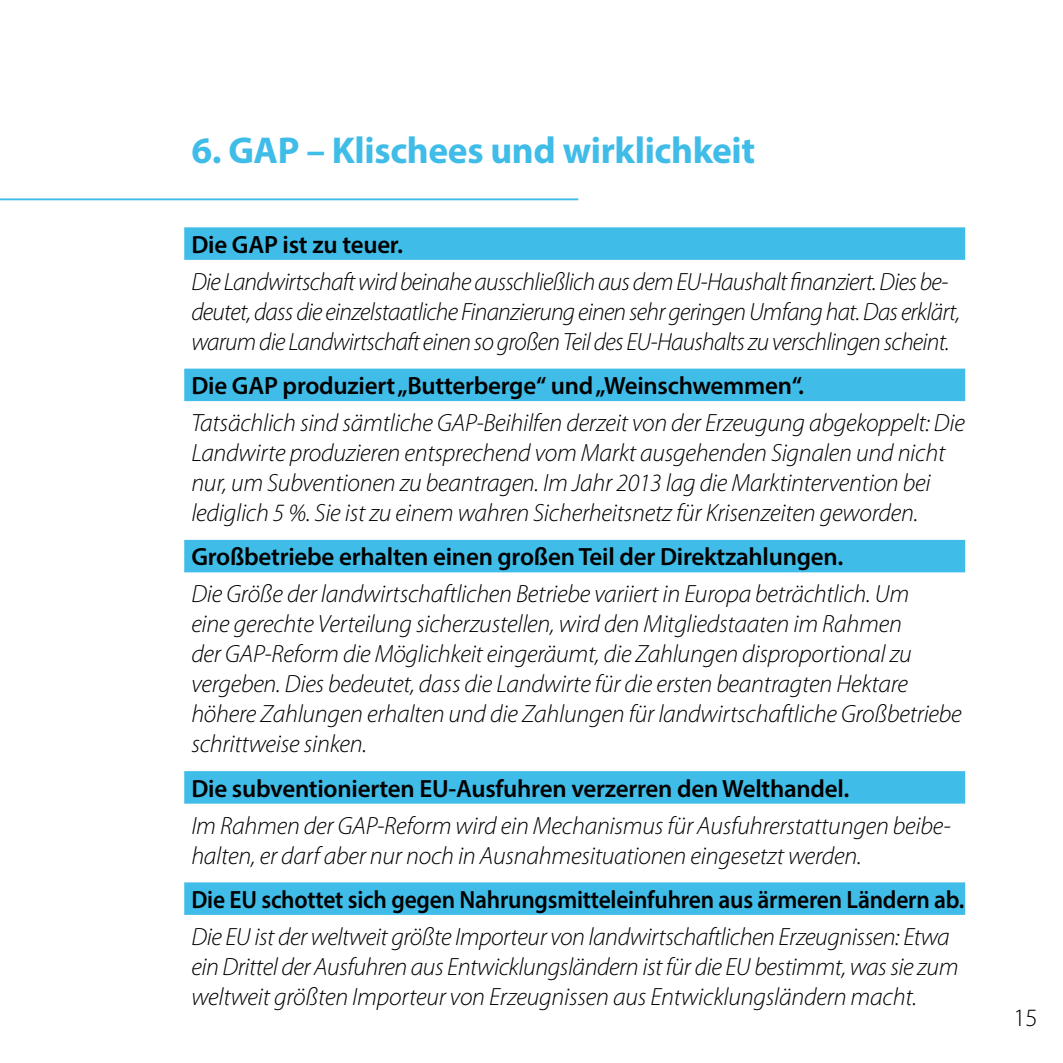
<style>
.page{position:relative;width:1063px;height:1063px;background:#fff}
.page>*{position:absolute;margin:0;border:0;box-sizing:border-box;transform-origin:0 0}
.t1{font:700 37.5px "Myriad Pro";letter-spacing:-.01em;color:#3fbce8}
.t2{font:italic 300 25px/30px "Myriad Pro";letter-spacing:-.01em;color:#000}
.t3{font:italic 300 25px/30px "Myriad Pro";letter-spacing:-.03em;color:#000}
.t4{font:600 25px "Myriad Pro";letter-spacing:-.01em;color:#000}
.t5{font:600 25px "Myriad Pro";letter-spacing:-.01em;color:#000;scale:.94 1}
.t6{font:300 25px "Myriad Pro";color:#000}
</style>
<div class="page">
<hr style="left:0;top:198px;width:578px;height:2px;background:#3fbce8">
<div style="left:184px;top:227px;width:781px;height:33px;background:#3fbce8"></div>
<div style="left:184px;top:369px;width:781px;height:32px;background:#3fbce8"></div>
<div style="left:184px;top:540px;width:781px;height:32px;background:#3fbce8"></div>
<div style="left:184px;top:771px;width:781px;height:33px;background:#3fbce8"></div>
<div style="left:184px;top:882px;width:781px;height:33px;background:#3fbce8"></div>
<h1 class="t1" style="left:191px;top:126px;width:565px">6. GAP – Klischees und wirklichkeit</h1>
<p class="t4" style="left:191px;top:228px;width:213px">Die GAP ist zu teuer.</p>
<p class="t3" style="left:191px;top:267px;width:770px">Die Landwirtschaft wird beinahe ausschließlich aus dem EU-Haushalt finanziert. Dies be&shy;deutet, dass die einzelstaatliche Finanzierung einen sehr geringen Umfang hat. Das erklärt, warum die Landwirtschaft einen so großen Teil des EU-Haushalts zu verschlingen scheint.</p>
<p class="t4" style="left:191px;top:370px;width:614px">Die GAP produziert „Butterberge“ und „Weinschwemmen“.</p>
<p class="t2" style="left:191px;top:408px;width:775px">Tatsächlich sind sämtliche GAP-Beihilfen derzeit von der Erzeugung abgekoppelt: Die Landwirte produzieren entsprechend vom Markt ausgehenden Signalen und nicht nur, um Subventionen zu beantragen. Im Jahr 2013 lag die Marktintervention bei lediglich 5 %. Sie ist zu einem wahren Sicherheitsnetz für Krisenzeiten geworden.</p>
<p class="t4" style="left:191px;top:541px;width:654px">Großbetriebe erhalten einen großen Teil der Direktzahlungen.</p>
<p class="t2" style="left:191px;top:580px;width:772px">Die Größe der landwirtschaftlichen Betriebe variiert in Europa beträchtlich. Um<br>eine gerechte Verteilung sicherzustellen, wird den Mitgliedstaaten im Rahmen<br>der GAP-Reform die Möglichkeit eingeräumt, die Zahlungen disproportional zu vergeben. Dies bedeutet, dass die Landwirte für die ersten beantragten Hektare höhere Zahlungen erhalten und die Zahlungen für landwirtschaftliche Großbetriebe schrittweise sinken.</p>
<p class="t4" style="left:191px;top:772px;width:659px">Die subventionierten EU-Ausfuhren verzerren den Welthandel.</p>
<p class="t2" style="left:191px;top:811px;width:761px">Im Rahmen der GAP-Reform wird ein Mechanismus für Ausfuhrerstattungen beibe&shy;halten, er darf aber nur noch in Ausnahmesituationen eingesetzt werden.</p>
<p class="t5" style="left:191px;top:884px;width:824px">Die EU schottet sich gegen Nahrungsmitteleinfuhren aus ärmeren Ländern ab.</p>
<p class="t2" style="left:191px;top:922px;width:769px">Die EU ist der weltweit größte Importeur von landwirtschaftlichen Erzeugnissen: Etwa ein Drittel der Ausfuhren aus Entwicklungsländern ist für die EU bestimmt, was sie zum weltweit größten Importeur von Erzeugnissen aus Entwicklungsländern macht.</p>
<p class="t6" style="left:1013px;top:1004px;width:26px">15</p>
</div>
